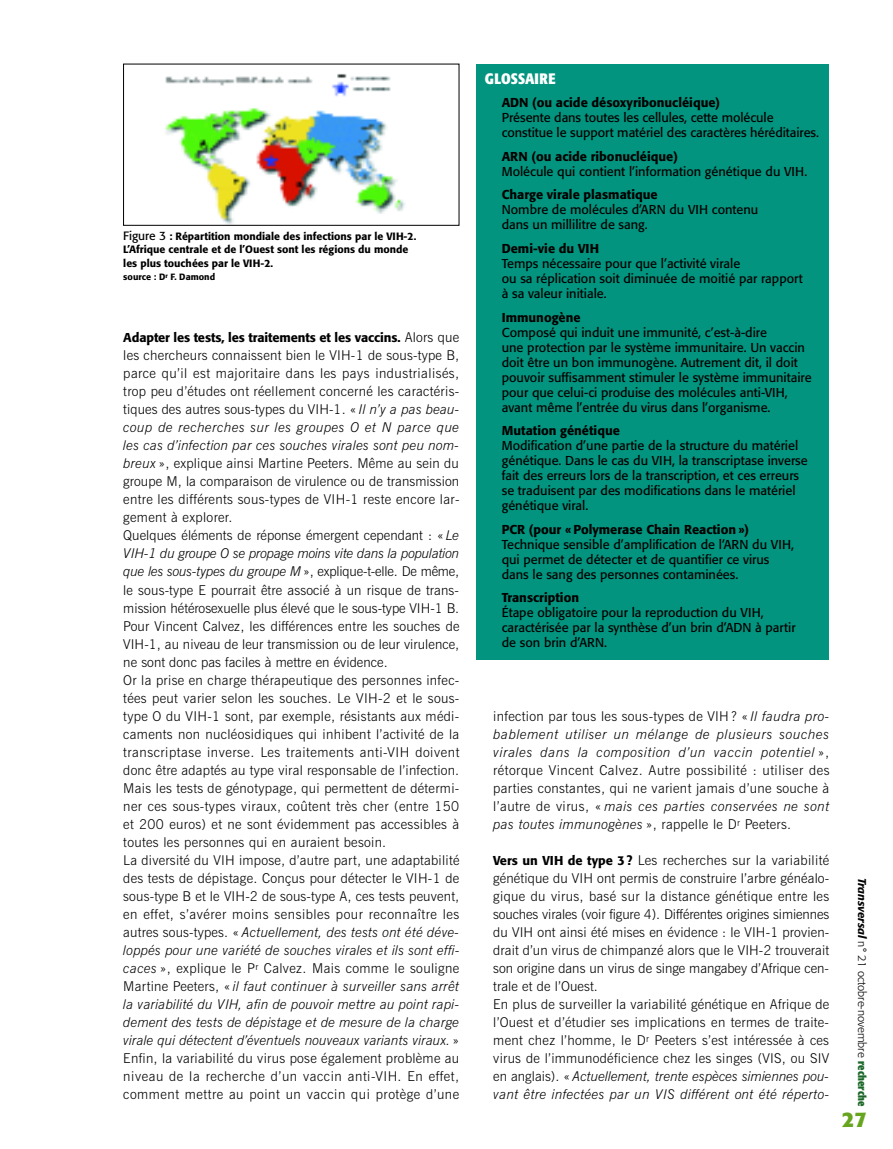
<style>
.page{position:relative;width:893px;height:1149px;background:#fff}
.page>*{position:absolute;margin:0;border:0;box-sizing:border-box;transform-origin:0 0}
.t1{font:700 21px "Formata";color:#67a51f}
.t2{font:700 condensed 15px "Formata";letter-spacing:.01em;color:#fff}
.t3{font:300 13.5px/18px "News Gothic BT";letter-spacing:.02em;color:#000}
.t4{font:12.75px/15px "Formata";color:#000}
.t5{font:500 12.75px "Formata";color:#000}
.t6{font:300 11.25px "Formata";color:#000}
.t7{font:500 10.5px/13.5px "Formata";color:#000}
.t8{font:500 9px "Formata";color:#000}
.s1{font-weight:400;font-size:12px}
.s2{font-family:"News Gothic BT";font-weight:300;font-size:13.5px}
.s3{font-style:italic}
.s4{font-family:"Formata";font-weight:500;font-size:12.75px}
.s5{font-weight:500;font-style:italic}
.s6{font-weight:700;font-stretch:condensed;color:#1b6728}
</style>
<div class="page">
<div style="left:476px;top:64px;width:353px;height:595px;background:#02947e"></div>
<img style="left:165px;top:73px;width:240px;height:150px">
<p class="t7" style="left:123px;top:230px;width:294px"><span class="s1">Figure 3</span> : Répartition mondiale des infections par le VIH-2.<br>L’Afrique centrale et de l’Ouest sont les régions du monde les plus touchées par le VIH-2.</p>
<p class="t8" style="left:123px;top:273px;width:93px">source : D<sup>r</sup> F. Damond</p>
<p class="t5" style="left:123px;top:332px;width:337px">Adapter les tests, les traitements et les vaccins. <span class="s2">Alors que</span></p>
<p class="t3" style="left:123px;top:347px;width:338px">les chercheurs connaissent bien le VIH-1 de sous-type B, parce qu’il est majoritaire dans les pays industrialisés, trop peu d’études ont réellement concerné les caractéris&shy;tiques des autres sous-types du VIH-1. « <span class="s3">Il n’y a pas beau&shy;coup de recherches sur les groupes O et N parce que les cas d’infection par ces souches virales sont peu nom&shy;breux</span> », explique ainsi Martine Peeters. Même au sein du groupe M, la comparaison de virulence ou de transmission entre les différents sous-types de VIH-1 reste encore lar&shy;gement à explorer.<br>Quelques éléments de réponse émergent cependant : « <span class="s3">Le VIH-1 du groupe O se propage moins vite dans la population que les sous-types du groupe M</span>», explique-t-elle. De même, le sous-type E pourrait être associé à un risque de trans&shy;mission hétérosexuelle plus élevé que le sous-type VIH-1 B.<br>Pour Vincent Calvez, les différences entre les souches de VIH-1, au niveau de leur transmission ou de leur virulence, ne sont donc pas faciles à mettre en évidence.<br>Or la prise en charge thérapeutique des personnes infec&shy;tées peut varier selon les souches. Le VIH-2 et le sous&shy;type O du VIH-1 sont, par exemple, résistants aux médi&shy;caments non nucléosidiques qui inhibent l’activité de la transcriptase inverse. Les traitements anti-VIH doivent donc être adaptés au type viral responsable de l’infection.<br>Mais les tests de génotypage, qui permettent de détermi&shy;ner ces sous-types viraux, coûtent très cher (entre 150 et 200 euros) et ne sont évidemment pas accessibles à toutes les personnes qui en auraient besoin.<br>La diversité du VIH impose, d’autre part, une adaptabilité des tests de dépistage. Conçus pour détecter le VIH-1 de sous-type B et le VIH-2 de sous-type A, ces tests peuvent, en effet, s’avérer moins sensibles pour reconnaître les autres sous-types. « <span class="s3">Actuellement, des tests ont été déve&shy;loppés pour une variété de souches virales et ils sont effi&shy;caces</span> », explique le P<sup>r</sup> Calvez. Mais comme le souligne Martine Peeters, « <span class="s3">il faut continuer à surveiller sans arrêt la variabilité du VIH, afin de pouvoir mettre au point rapi&shy;dement des tests de dépistage et de mesure de la charge virale qui détectent d’éventuels nouveaux variants viraux.</span> » Enfin, la variabilité du virus pose également problème au niveau de la recherche d’un vaccin anti-VIH. En effet, comment mettre au point un vaccin qui protège d’une</p>
<p class="t2" style="left:485px;top:72px;width:72px">GLOSSAIRE</p>
<p class="t5" style="left:502px;top:97px;width:220px">ADN (ou acide désoxyribonucléique)</p>
<p class="t4" style="left:502px;top:111px;width:319px">Présente dans toutes les cellules, cette molécule constitue le support matériel des caractères héréditaires.</p>
<p class="t5" style="left:502px;top:151px;width:178px">ARN (ou acide ribonucléique)</p>
<p class="t4" style="left:502px;top:165px;width:307px">Molécule qui contient l’information génétique du VIH.</p>
<p class="t5" style="left:502px;top:189px;width:157px">Charge virale plasmatique</p>
<p class="t4" style="left:502px;top:203px;width:258px">Nombre de molécules d’ARN du VIH contenu dans un millilitre de sang.</p>
<p class="t5" style="left:502px;top:243px;width:99px">Demi-vie du VIH</p>
<p class="t4" style="left:502px;top:257px;width:302px">Temps nécessaire pour que l’activité virale<br>ou sa réplication soit diminuée de moitié par rapport à sa valeur initiale.</p>
<p class="t5" style="left:502px;top:311px;width:80px">Immunogène</p>
<p class="t4" style="left:502px;top:325px;width:311px">Composé qui induit une immunité, c’est-à-dire<br>une protection par le système immunitaire. Un vaccin doit être un bon immunogène. Autrement dit, il doit pouvoir suffisamment stimuler le système immunitaire pour que celui-ci produise des molécules anti-VIH, avant même l’entrée du virus dans l’organisme.</p>
<p class="t5" style="left:502px;top:425px;width:120px">Mutation génétique</p>
<p class="t4" style="left:502px;top:439px;width:307px">Modification d’une partie de la structure du matériel génétique. Dans le cas du VIH, la transcriptase inverse fait des erreurs lors de la transcription, et ces erreurs se traduisent par des modifications dans le matériel génétique viral.</p>
<p class="t5" style="left:502px;top:523px;width:249px">PCR (pour « Polymerase Chain Reaction »)</p>
<p class="t4" style="left:502px;top:537px;width:294px">Technique sensible d’amplification de l’ARN du VIH, qui permet de détecter et de quantifier ce virus dans le sang des personnes contaminées.</p>
<p class="t5" style="left:502px;top:592px;width:79px">Transcription</p>
<p class="t4" style="left:502px;top:606px;width:295px">Étape obligatoire pour la reproduction du VIH, caractérisée par la synthèse d’un brin d’ADN à partir de son brin d’ARN.</p>
<p class="t3" style="left:493px;top:707px;width:338px;text-align:justify">infection par tous les sous-types de VIH ? « <span class="s3">Il faudra pro&shy;bablement utiliser un mélange de plusieurs souches virales dans la composition d’un vaccin potentiel</span> », rétorque Vincent Calvez. Autre possibilité : utiliser des parties constantes, qui ne varient jamais d’une souche à l’autre de virus, « <span class="s3">mais ces parties conservées ne sont pas toutes immunogènes</span> », rappelle le D<sup>r</sup> Peeters.</p>
<p class="t3" style="left:493px;top:851px;width:338px"><span class="s4">Vers un VIH de type 3 ?</span> Les recherches sur la variabilité génétique du VIH ont permis de construire l’arbre généalo&shy;gique du virus, basé sur la distance génétique entre les souches virales (voir figure 4). Différentes origines simiennes du VIH ont ainsi été mises en évidence : le VIH-1 provien&shy;drait d’un virus de chimpanzé alors que le VIH-2 trouverait son origine dans un virus de singe mangabey d’Afrique cen&shy;trale et de l’Ouest.<br>En plus de surveiller la variabilité génétique en Afrique de l’Ouest et d’étudier ses implications en termes de traite&shy;ment chez l’homme, le D<sup>r</sup> Peeters s’est intéressée à ces virus de l’immunodéficience chez les singes (VIS, ou SIV en anglais). « <span class="s3">Actuellement, trente espèces simiennes pou&shy;vant être infectées par un VIS différent ont été réperto-</span></p>
<p class="t6" style="left:867px;top:877px;width:230px;rotate:90deg"><span class="s5">Transversal</span> n° 21 octobre-novembre <span class="s6">recherche</span></p>
<h1 class="t1" style="left:842px;top:1110px;width:26px">27</h1>
</div>
